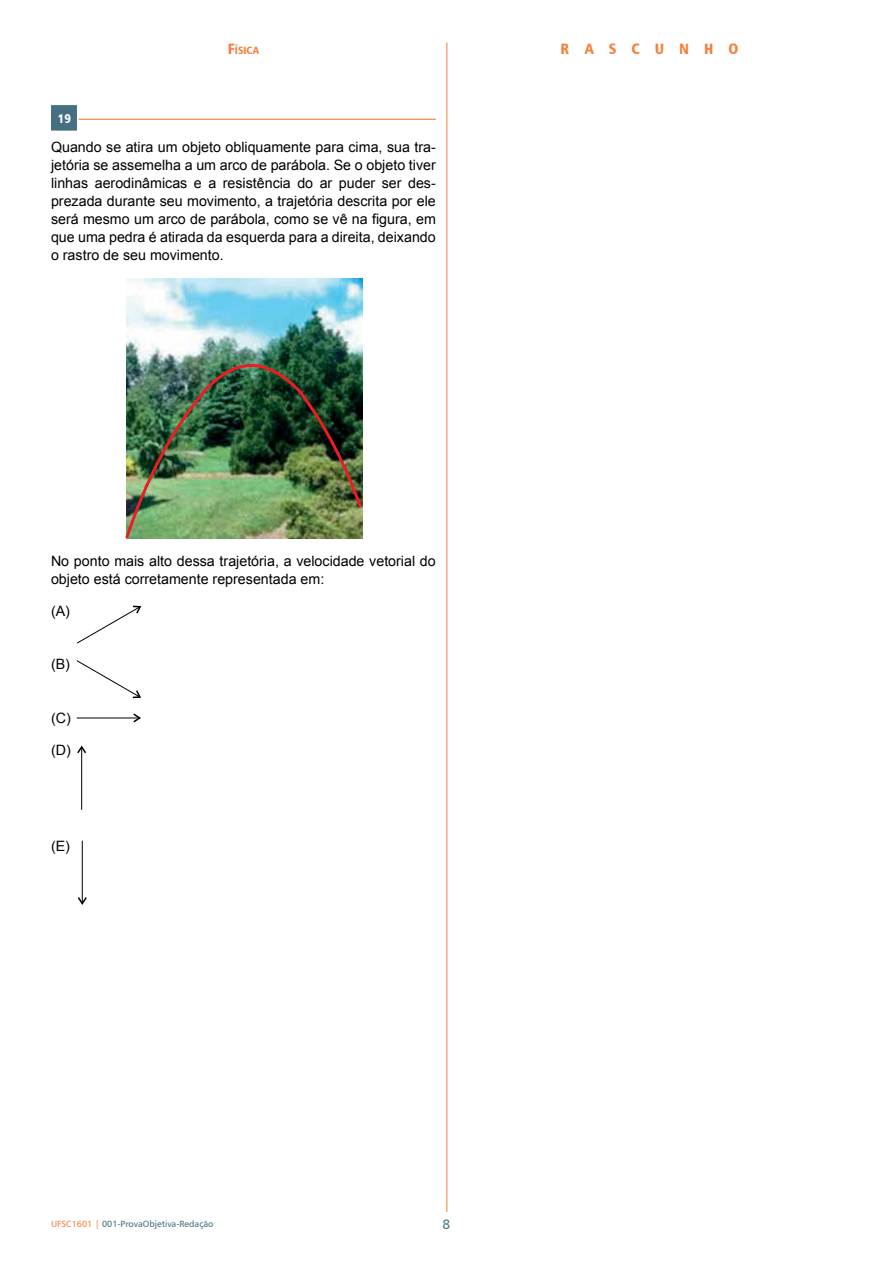
<style>
.page{position:relative;width:893px;height:1263px;background:#fff}
.page>*{position:absolute;margin:0;border:0;box-sizing:border-box;transform-origin:0 0}
.t1{font:15px "Humanist 777 BT Black Condensed B";color:#f57f3b}
.t2{font:14.25px/18px "Arial";color:#000;text-align:justify}
.t3{font:13.5px "Humanist 777 BT Roman B";color:#467082}
.t4{font:12.75px "Humanist 777 BT Black Condensed B";color:#fff}
.t5{font:10.5px "Humanist 777 BT Black Condensed B";color:#f57f3b}
.t6{font:9px "Humanist 777 BT Roman B";color:#467082}
.s1{font-size:15px}
.s2{color:#f57f3b}
</style>
<div class="page">
<hr style="left:446px;top:43px;width:1px;height:1169px;background:#f57f3b">
<div style="left:51px;top:105px;width:26px;height:26px;background:#467082"></div>
<hr style="left:79px;top:119px;width:357px;height:1px;background:#f57f3b">
<img style="left:126px;top:279px;width:236px;height:75px">
<img style="left:125px;top:354px;width:238px;height:185px">
<svg style="left:77px;top:606px;width:65px;height:38px"></svg>
<svg style="left:77px;top:660px;width:64px;height:39px"></svg>
<hr style="left:77px;top:717px;width:61px;height:1px;background:#000">
<svg style="left:132px;top:713px;width:9px;height:10px"></svg>
<hr style="left:81px;top:748px;width:1px;height:62px;background:#000">
<svg style="left:77px;top:745px;width:9px;height:10px"></svg>
<hr style="left:82px;top:841px;width:1px;height:61px;background:#000">
<svg style="left:78px;top:895px;width:9px;height:10px"></svg>
<p class="t5" style="left:228px;top:44px;width:33px"><span class="s1">F</span>ÍSICA</p>
<p class="t1" style="left:561px;top:39px;width:20px">RAS</p>
<p class="t1" style="left:631px;top:39px;width:41px">C UN</p>
<p class="t1" style="left:704px;top:39px;width:35px">H O</p>
<p class="t4" style="left:58px;top:110px;width:15px">19</p>
<p class="t2" style="left:51px;top:138px;width:386px">Quando se atira um objeto obliquamente para cima, sua tra&shy;jetória se assemelha a um arco de parábola. Se o objeto tiver linhas aerodinâmicas e a resistência do ar puder ser des&shy;prezada durante seu movimento, a trajetória descrita por ele será mesmo um arco de parábola, como se vê na figura, em que uma pedra é atirada da esquerda para a direita, deixando o rastro de seu movimento.</p>
<p class="t2" style="left:51px;top:552px;width:386px">No ponto mais alto dessa trajetória, a velocidade vetorial do objeto está corretamente representada em:</p>
<p class="t2" style="left:51px;top:602px;width:20px">(A)</p>
<p class="t2" style="left:51px;top:655px;width:20px">(B)</p>
<p class="t2" style="left:51px;top:709px;width:21px">(C)</p>
<p class="t2" style="left:51px;top:741px;width:21px">(D)</p>
<p class="t2" style="left:51px;top:837px;width:20px">(E)</p>
<p class="t6" style="left:51px;top:1218px;width:164px"><span class="s2">UFSC1601 |</span> 001-ProvaObjetiva-Redação</p>
<p class="t3" style="left:443px;top:1215px;width:9px">8</p>
</div>
